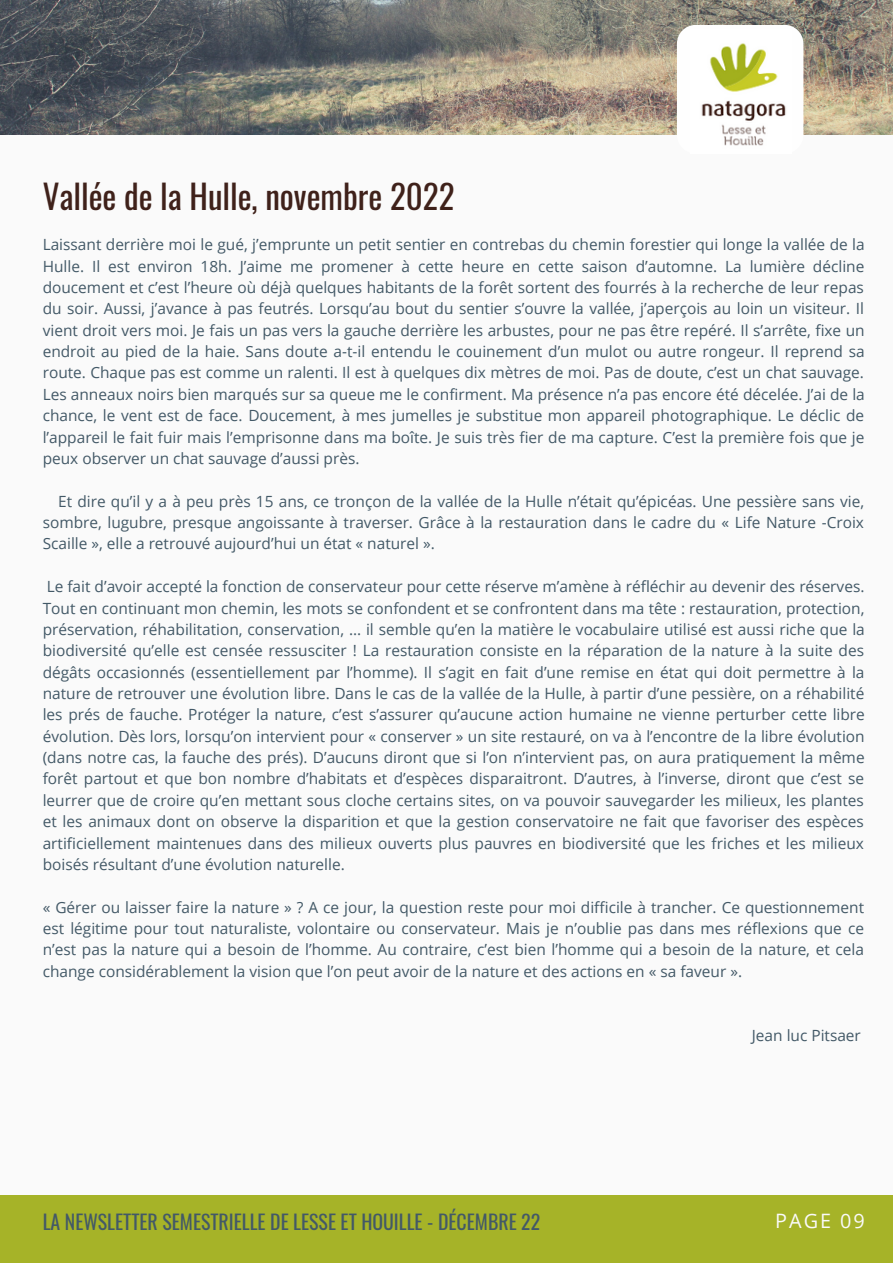
<style>
.page{position:relative;width:893px;height:1264px;background:#fff}
.page>*{position:absolute;margin:0;border:0;box-sizing:border-box;transform-origin:0 0}
.t1{font:33px "Oswald";color:#3f211a}
.t2{font:19.8px "Oswald";color:#435967}
.t3{font:19.8px "Open Sans";letter-spacing:.1em;color:#fafafa}
.t4{font:15.45px/21.3px "Open Sans";color:#435967;text-align:justify}
</style>
<div class="page">
<div style="left:0;top:0;width:892px;height:1262px;background:#fafafa"></div>
<div style="left:0;top:1195px;width:892px;height:67px;background:#a6b328"></div>
<img style="left:0;top:0;width:892px;height:134px">
<div style="left:677px;top:25px;width:126px;height:129px;background:#fefefe;border-radius:19px"></div>
<img style="left:701px;top:43px;width:85px;height:103px">
<h1 class="t1" style="left:43px;top:171px;width:413px">Vallée de la Hulle, novembre 2022</h1>
<p class="t4" style="left:43px;top:233px;width:823px">Laissant derrière moi le gué, j’emprunte un petit sentier en contrebas du chemin forestier qui longe la vallée de la Hulle. Il est environ 18h. J’aime me promener à cette heure en cette saison d’automne. La lumière décline doucement et c’est l’heure où déjà quelques habitants de la forêt sortent des fourrés à la recherche de leur repas du soir. Aussi, j’avance à pas feutrés. Lorsqu’au bout du sentier s’ouvre la vallée, j’aperçois au loin un visiteur. Il vient droit vers moi. Je fais un pas vers la gauche derrière les arbustes, pour ne pas être repéré. Il s’arrête, fixe un endroit au pied de la haie. Sans doute a-t-il entendu le couinement d’un mulot ou autre rongeur. Il reprend sa route. Chaque pas est comme un ralenti. Il est à quelques dix mètres de moi. Pas de doute, c’est un chat sauvage.<br>Les anneaux noirs bien marqués sur sa queue me le confirment. Ma présence n’a pas encore été décelée. J’ai de la chance, le vent est de face. Doucement, à mes jumelles je substitue mon appareil photographique. Le déclic de l’appareil le fait fuir mais l’emprisonne dans ma boîte. Je suis très fier de ma capture. C’est la première fois que je peux observer un chat sauvage d’aussi près.</p>
<p class="t4" style="left:43px;top:490px;width:822px;text-indent:15px">Et dire qu’il y a à peu près 15 ans, ce tronçon de la vallée de la Hulle n’était qu’épicéas. Une pessière sans vie, sombre, lugubre, presque angoissante à traverser. Grâce à la restauration dans le cadre du « Life Nature -Croix Scaille », elle a retrouvé aujourd’hui un état « naturel ».</p>
<p class="t4" style="left:43px;top:575px;width:823px">Le fait d’avoir accepté la fonction de conservateur pour cette réserve m’amène à réfléchir au devenir des réserves.<br>Tout en continuant mon chemin, les mots se confondent et se confrontent dans ma tête : restauration, protection, préservation, réhabilitation, conservation, … il semble qu’en la matière le vocabulaire utilisé est aussi riche que la biodiversité qu’elle est censée ressusciter ! La restauration consiste en la réparation de la nature à la suite des dégâts occasionnés (essentiellement par l’homme). Il s’agit en fait d’une remise en état qui doit permettre à la nature de retrouver une évolution libre. Dans le cas de la vallée de la Hulle, à partir d’une pessière, on a réhabilité les prés de fauche. Protéger la nature, c’est s’assurer qu’aucune action humaine ne vienne perturber cette libre évolution. Dès lors, lorsqu’on intervient pour « conserver » un site restauré, on va à l’encontre de la libre évolution (dans notre cas, la fauche des prés). D’aucuns diront que si l’on n’intervient pas, on aura pratiquement la même forêt partout et que bon nombre d’habitats et d’espèces disparaitront. D’autres, à l’inverse, diront que c’est se leurrer que de croire qu’en mettant sous cloche certains sites, on va pouvoir sauvegarder les milieux, les plantes et les animaux dont on observe la disparition et que la gestion conservatoire ne fait que favoriser des espèces artificiellement maintenues dans des milieux ouverts plus pauvres en biodiversité que les friches et les milieux boisés résultant d’une évolution naturelle.</p>
<p class="t4" style="left:43px;top:896px;width:822px">« Gérer ou laisser faire la nature » ? A ce jour, la question reste pour moi difficile à trancher. Ce questionnement est légitime pour tout naturaliste, volontaire ou conservateur. Mais je n’oublie pas dans mes réflexions que ce n’est pas la nature qui a besoin de l’homme. Au contraire, c’est bien l’homme qui a besoin de la nature, et cela change considérablement la vision que l’on peut avoir de la nature et des actions en « sa faveur ».</p>
<p class="t4" style="left:751px;top:1024px;width:111px">Jean luc Pitsaer</p>
<p class="t2" style="left:43px;top:1205px;width:499px">LA NEWSLETTER SEMESTRIELLE DE LESSE ET HOUILLE - DÉCEMBRE 22</p>
<p class="t3" style="left:775px;top:1206px;width:91px">PAGE 09</p>
</div>
